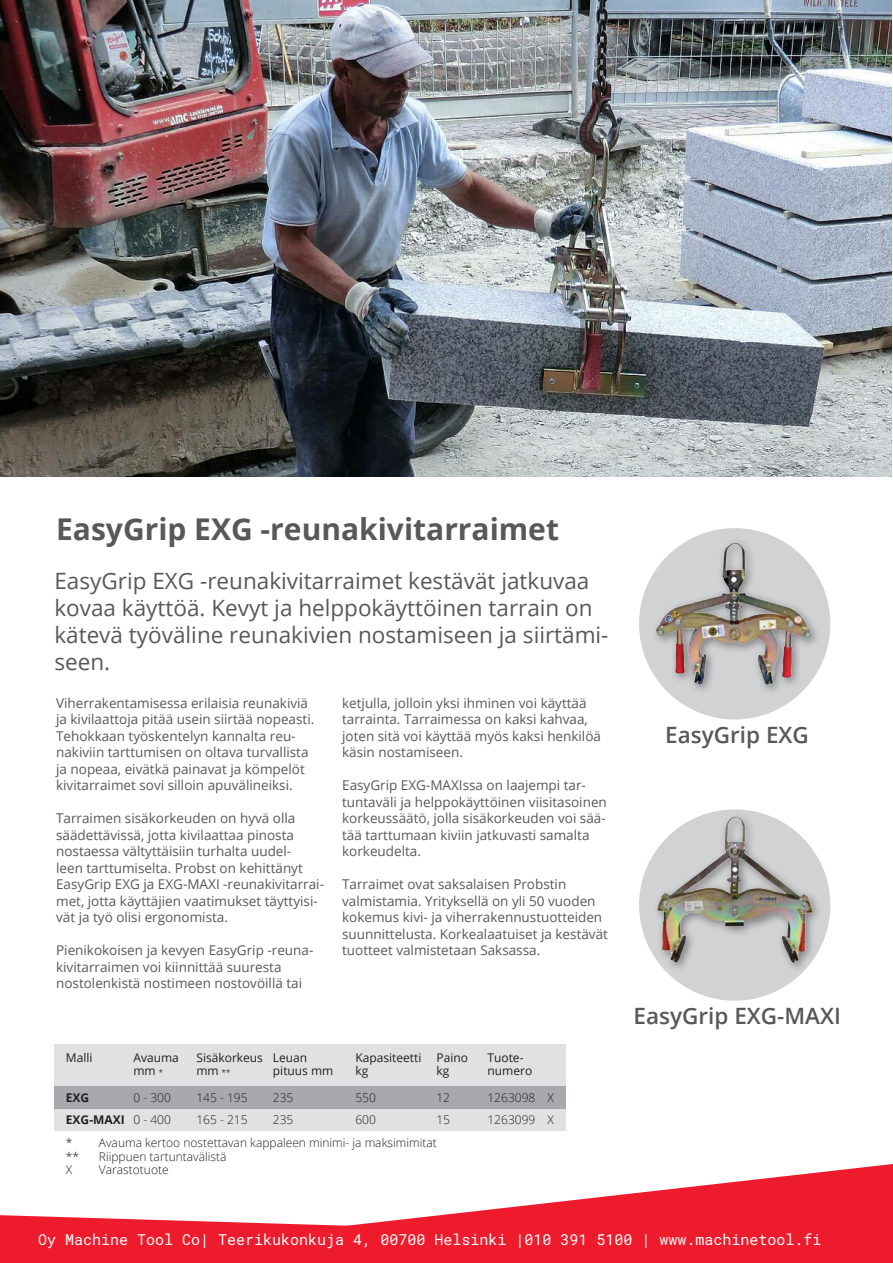
<style>
.page{position:relative;width:893px;height:1263px;background:#fff}
.page>*{position:absolute;margin:0;border:0;box-sizing:border-box;transform-origin:0 0}
.Ooootsikko{font:700 30px "Open Sans";color:#57585a}
.t1{font:22.5px/27px "Open Sans";color:#57585a}
.t2{font:600 22.5px "Open Sans";color:#57585a}
.Otsikko{font:15px "Roboto Mono";color:#fefefe}
.t3{font:13.5px/16.5px "Open Sans";color:#57585a}
.t4{font:300 12px "Open Sans";color:#231f20}
.t5{font:12px "Open Sans";color:#231f20}
.t6{font:700 12px "Open Sans";color:#231f20}
.s1{font-size:7.5px}
.s2{font-weight:300}
</style>
<div class="page">
<svg style="left:0;top:1215px;width:333px;height:48px;background:#ef3343"></svg>
<svg style="left:333px;top:1164px;width:560px;height:99px;fill:#ee1b2d"></svg>
<div style="left:54px;top:1044px;width:512px;height:83px;background:#a8a9ad"></div>
<div style="left:54px;top:1044px;width:512px;height:41px;background:#e0e1e3"></div>
<div style="left:54px;top:1109px;width:512px;height:21px;background:#e0e1e3"></div>
<div style="left:639px;top:528px;width:191px;height:191px;background:#d1d2d4;border-radius:50%"></div>
<div style="left:652px;top:537px;width:169px;height:158px;background:#231f20;opacity:.47"></div>
<img style="left:646px;top:528px;width:166px;height:160px">
<div style="left:639px;top:809px;width:191px;height:192px;background:#d1d2d4;border-radius:50%"></div>
<div style="left:652px;top:812px;width:170px;height:161px;background:#231f20;opacity:.47"></div>
<img style="left:648px;top:811px;width:167px;height:165px">
<img style="left:0;top:0;width:891px;height:477px">
<p class="Ooootsikko" style="left:56px;top:508px;width:504px">EasyGrip EXG -reunakivitarraimet</p>
<p class="t1" style="left:54px;top:567px;width:556px">EasyGrip EXG -reunakivitarraimet kestävät jatkuvaa kovaa käyttöä. Kevyt ja helppokäyttöinen tarrain on kätevä työväline reunakivien nostamiseen ja siirtämi&shy;seen.</p>
<p class="t3" style="left:56px;top:694px;width:260px">Viherrakentamisessa erilaisia reunakiviä ja kivilaattoja pitää usein siirtää nopeasti.<br>Tehokkaan työskentelyn kannalta reu&shy;nakiviin tarttumisen on oltava turvallista ja nopeaa, eivätkä painavat ja kömpelöt kivitarraimet sovi silloin apuvälineiksi.</p>
<p class="t3" style="left:56px;top:809px;width:269px">Tarraimen sisäkorkeuden on hyvä olla säädettävissä, jotta kivilaattaa pinosta nostaessa vältyttäisiin turhalta uudel-<br>leen tarttumiselta. Probst on kehittänyt EasyGrip EXG ja EXG-MAXI -reunakivitarrai&shy;met, jotta käyttäjien vaatimukset täyttyisi&shy;vät ja työ olisi ergonomista.</p>
<p class="t3" style="left:56px;top:941px;width:258px">Pienikokoisen ja kevyen EasyGrip -reuna&shy;kivitarraimen voi kiinnittää suuresta nostolenkistä nostimeen nostovöillä tai</p>
<p class="t3" style="left:342px;top:694px;width:260px">ketjulla, jolloin yksi ihminen voi käyttää tarrainta. Tarraimessa on kaksi kahvaa, joten sitä voi käyttää myös kaksi henkilöä käsin nostamiseen.</p>
<p class="t3" style="left:342px;top:776px;width:266px">EasyGrip EXG-MAXIssa on laajempi tar&shy;tuntaväli ja helppokäyttöinen viisitasoinen korkeussäätö, jolla sisäkorkeuden voi sää&shy;tää tarttumaan kiviin jatkuvasti samalta korkeudelta.</p>
<p class="t3" style="left:342px;top:875px;width:267px">Tarraimet ovat saksalaisen Probstin valmistamia. Yrityksellä on yli 50 vuoden kokemus kivi- ja viherrakennustuotteiden suunnittelusta. Korkealaatuiset ja kestävät tuotteet valmistetaan Saksassa.</p>
<p class="t5" style="left:66px;top:1049px;width:28px">Malli</p>
<p class="t5" style="left:133px;top:1049px;width:47px">Avauma</p>
<p class="t5" style="left:196px;top:1049px;width:112px">Sisäkorkeus Leuan</p>
<p class="t5" style="left:355px;top:1049px;width:114px">Kapasiteetti Paino</p>
<p class="t5" style="left:487px;top:1049px;width:38px">Tuote-</p>
<p class="t5" style="left:133px;top:1062px;width:31px">mm <span class="s1">*</span></p>
<p class="t5" style="left:196px;top:1062px;width:35px">mm <span class="s1">**</span></p>
<p class="t5" style="left:273px;top:1062px;width:62px">pituus mm</p>
<p class="t5" style="left:355px;top:1062px;width:14px">kg</p>
<p class="t5" style="left:436px;top:1062px;width:14px">kg</p>
<p class="t5" style="left:487px;top:1062px;width:46px">numero</p>
<p class="t6" style="left:66px;top:1089px;width:25px">EXG</p>
<p class="t4" style="left:133px;top:1089px;width:39px">0 - 300</p>
<p class="t4" style="left:196px;top:1089px;width:53px">145 - 195</p>
<p class="t4" style="left:273px;top:1089px;width:22px">235</p>
<p class="t4" style="left:355px;top:1089px;width:22px">550</p>
<p class="t4" style="left:436px;top:1089px;width:15px">12</p>
<p class="t4" style="left:487px;top:1089px;width:68px">1263098 X</p>
<p class="t6" style="left:66px;top:1111px;width:107px">EXG-MAXI <span class="s2">0 - 400</span></p>
<p class="t4" style="left:196px;top:1111px;width:53px">165 - 215</p>
<p class="t4" style="left:273px;top:1111px;width:22px">235</p>
<p class="t4" style="left:355px;top:1111px;width:22px">600</p>
<p class="t4" style="left:436px;top:1111px;width:15px">15</p>
<p class="t4" style="left:487px;top:1111px;width:68px">1263099 X</p>
<p class="t4" style="left:66px;top:1134px;width:372px">* Avauma kertoo nostettavan kappaleen minimi- ja maksimimitat</p>
<p class="t4" style="left:66px;top:1148px;width:15px">**</p>
<p class="t4" style="left:99px;top:1148px;width:129px">Riippuen tartuntavälistä</p>
<p class="t4" style="left:66px;top:1161px;width:8px">X</p>
<p class="t4" style="left:99px;top:1161px;width:71px">Varastotuote</p>
<p class="t2" style="left:665px;top:719px;width:145px">EasyGrip EXG</p>
<p class="t2" style="left:634px;top:1001px;width:209px">EasyGrip EXG-MAXI</p>
<p class="Otsikko" style="left:38px;top:1229px;width:785px">Oy Machine Tool Co| Teerikukonkuja 4, 00700 Helsinki |010 391 5100 | www.machinetool.fi</p>
</div>
